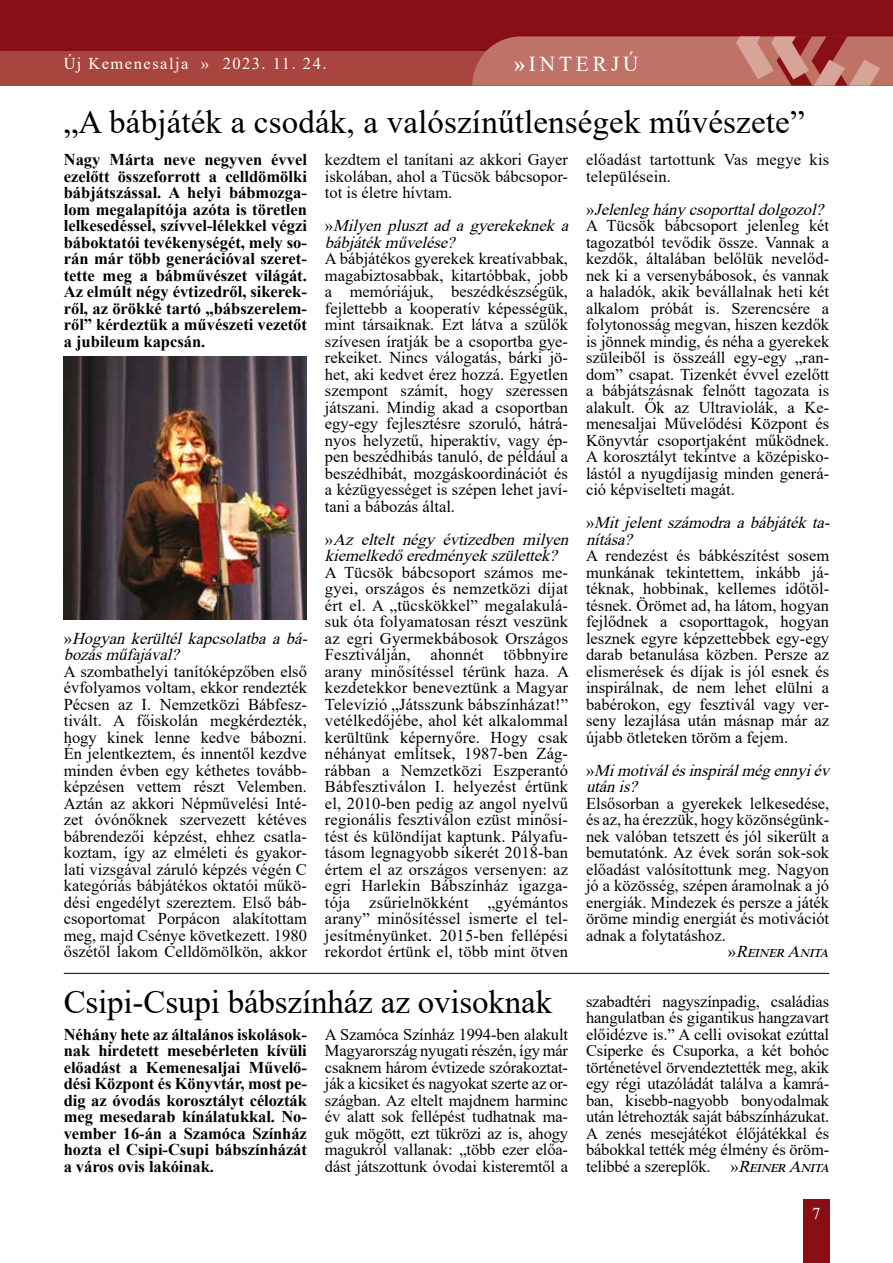
<style>
.page{position:relative;width:893px;height:1263px;background:#fff}
.page>*{position:absolute;margin:0;border:0;box-sizing:border-box;transform-origin:0 0}
.t1{font:33px "Times New Roman";letter-spacing:.005em;color:#000}
.t2{font:21.3px "Times New Roman";letter-spacing:.185em;color:#fff}
.t3{font:16.5px/16.5px "Times New Roman";color:#000;text-align:justify}
.t4{font:700 16.5px/16.5px "Times New Roman";letter-spacing:-.005em;color:#000;text-align:justify}
.t5{font:italic 16.5px/16.5px "Times New Roman";color:#000}
.t6{font:16.5px "Times New Roman";letter-spacing:.09em;color:#fff}
.s1{font-weight:700}
.s2{font-style:normal}
.s3{font-style:italic}
</style>
<div class="page">
<div style="left:0;top:0;width:893px;height:85px;background:#8a0e16"></div>
<div style="left:0;top:52px;width:893px;height:34px;background:#a8453e"></div>
<div style="left:803px;top:1199px;width:26px;height:64px;background:#8a0e16"></div>
<svg style="left:472px;top:36px;width:421px;height:50px;background:#bd6f65"></svg>
<hr style="left:64px;top:973px;width:765px;height:1px;background:#000">
<img style="left:64px;top:356px;width:243px;height:264px">
<p class="t6" style="left:64px;top:52px;width:264px">Új Kemenesalja » 2023. 11. 24.</p>
<p class="t2" style="left:514px;top:48px;width:126px"><span class="s1">»</span>INTERJÚ</p>
<h1 class="t1" style="left:64px;top:99px;width:742px">„A bábjáték a csodák, a valószínűtlenségek művészete”</h1>
<p class="t4" style="left:64px;top:151px;width:245px">Nagy Márta neve negyven évvel ezelőtt összeforrott a celldömölki bábjátszással. A helyi bábmozga&shy;lom megalapítója azóta is töretlen lelkesedéssel, szívvel-lélekkel végzi báboktatói tevékenységét, mely so&shy;rán már több generációval szeret&shy;tette meg a bábművészet világát.<br>Az elmúlt négy évtizedről, sikerek&shy;ről, az örökké tartó „bábszerelem&shy;ről” kérdeztük a művészeti vezetőt a jubileum kapcsán.</p>
<p class="t5" style="left:64px;top:629px;width:250px"><span class="s2">»</span> Hogyankerültélkapcsolatbaabá&shy;bozásműfaj ával?</p>
<p class="t3" style="left:64px;top:662px;width:245px">A szombathelyi tanítóképzőben első évfolyamos voltam, ekkor rendezték Pécsen az I. Nemzetközi Bábfesz&shy;tivált. A főiskolán megkérdezték, hogy kinek lenne kedve bábozni.<br>Én jelentkeztem, és innentől kezdve minden évben egy kéthetes tovább&shy;képzésen vettem részt Velemben.<br>Aztán az akkori Népművelési Inté&shy;zet óvónőknek szervezett kétéves bábrendezői képzést, ehhez csatla&shy;koztam, így az elméleti és gyakor&shy;lati vizsgával záruló képzés végén C kategóriás bábjátékos oktatói műkö&shy;dési engedélyt szereztem. Első báb&shy;csoportomat Porpácon alakítottam meg, majd Csénye következett. 1980 őszétől lakom Celldömölkön, akkor</p>
<p class="t3" style="left:325px;top:151px;width:245px">kezdtem el tanítani az akkori Gayer iskolában, ahol a Tücsök bábcsopor&shy;tot is életre hívtam.</p>
<p class="t5" style="left:325px;top:217px;width:250px"><span class="s2">»</span> Milyen pluszt ad a gyerekeknek a bábj átékművelése?</p>
<p class="t3" style="left:325px;top:250px;width:245px">A bábjátékos gyerekek kreatívabbak, magabiztosabbak, kitartóbbak, jobb a memóriájuk, beszédkészségük, fejlettebb a kooperatív képességük, mint társaiknak. Ezt látva a szülők szívesen íratják be a csoportba gye&shy;rekeiket. Nincs válogatás, bárki jö&shy;het, aki kedvet érez hozzá. Egyetlen szempont számít, hogy szeressen játszani. Mindig akad a csoportban egy-egy fejlesztésre szoruló, hátrá&shy;nyos helyzetű, hiperaktív, vagy ép&shy;pen beszédhibás tanuló, de például a beszédhibát, mozgáskoordinációt és a kézügyességet is szépen lehet javí&shy;tani a bábozás által.</p>
<p class="t5" style="left:325px;top:530px;width:250px"><span class="s2">»</span> Az eltelt négy évtizedben milyen kiemelkedőeredményekszülettek?</p>
<p class="t3" style="left:325px;top:563px;width:246px">A Tücsök bábcsoport számos me&shy;gyei, országos és nemzetközi díjat ért el. A „tücskökkel” megalakulá&shy;suk óta folyamatosan részt veszünk az egri Gyermekbábosok Országos Fesztiválján, ahonnét többnyire arany minősítéssel térünk haza. A kezdetekkor beneveztünk a Magyar Televízió „Játsszunk bábszínházat!” vetélkedőjébe, ahol két alkalommal kerültünk képernyőre. Hogy csak néhányat említsek, 1987-ben Zág&shy;rábban a Nemzetközi Eszperantó Bábfesztiválon I. helyezést értünk el, 2010-ben pedig az angol nyelvű regionális fesztiválon ezüst minősí&shy;tést és különdíjat kaptunk. Pályafu&shy;tásom legnagyobb sikerét 2018-ban értem el az országos versenyen: az egri Harlekin Bábszínház igazga&shy;tója zsűrielnökként „gyémántos arany” minősítéssel ismerte el tel&shy;jesítményünket. 2015-ben fellépési rekordot értünk el, több mint ötven</p>
<h1 class="t1" style="left:64px;top:979px;width:490px">Csipi-Csupi bábszínház az ovisoknak</h1>
<p class="t4" style="left:64px;top:1025px;width:245px">Néhány hete az általános iskolások&shy;nak hirdetett mesebérleten kívüli előadást a Kemenesaljai Művelő&shy;dési Központ és Könyvtár, most pe&shy;dig az óvodás korosztályt célozták meg mesedarab kínálatukkal. No&shy;vember 16-án a Szamóca Színház hozta el Csipi-Csupi bábszínházát a város ovis lakóinak.</p>
<p class="t3" style="left:325px;top:1025px;width:245px">A Szamóca Színház 1994-ben alakult Magyarország nyugati részén, így már csaknem három évtizede szórakoztat&shy;ják a kicsiket és nagyokat szerte az or&shy;szágban. Az eltelt majdnem harminc év alatt sok fellépést tudhatnak ma&shy;guk mögött, ezt tükrözi az is, ahogy magukról vallanak: „több ezer előa&shy;dást játszottunk óvodai kisteremtől a</p>
<p class="t3" style="left:586px;top:151px;width:245px">előadást tartottunk Vas megye kis településein.</p>
<p class="t3" style="left:586px;top:200px;width:245px">» <span class="s3">Jelenleghánycsoporttaldolgozol?<br></span>A Tücsök bábcsoport jelenleg két tagozatból tevődik össze. Vannak a kezdők, általában belőlük nevelőd&shy;nek ki a versenybábosok, és vannak a haladók, akik bevállalnak heti két alkalom próbát is. Szerencsére a folytonosság megvan, hiszen kezdők is jönnek mindig, és néha a gyerekek szüleiből is összeáll egy-egy „ran&shy;dom” csapat. Tizenkét évvel ezelőtt a bábjátszásnak felnőtt tagozata is alakult. Ők az Ultraviolák, a Ke&shy;menesaljai Művelődési Központ és Könyvtár csoportjaként működnek.<br>A korosztályt tekintve a középisko&shy;lástól a nyugdíjasig minden generá&shy;ció képviselteti magát.</p>
<p class="t5" style="left:586px;top:514px;width:250px"><span class="s2">»</span> Mitj elentszámodraabábj átékta&shy;nítása?</p>
<p class="t3" style="left:586px;top:547px;width:245px">A rendezést és bábkészítést sosem munkának tekintettem, inkább já&shy;téknak, hobbinak, kellemes időtöl&shy;tésnek. Örömet ad, ha látom, hogyan fejlődnek a csoporttagok, hogyan lesznek egyre képzettebbek egy-egy darab betanulása közben. Persze az elismerések és díjak is jól esnek és inspirálnak, de nem lehet elülni a babérokon, egy fesztivál vagy ver&shy;seny lezajlása után másnap már az újabb ötleteken töröm a fejem.</p>
<p class="t5" style="left:586px;top:761px;width:250px"><span class="s2">»</span> Mimotiválésinspirálmégennyiév utánis?</p>
<p class="t3" style="left:586px;top:794px;width:245px">Elsősorban a gyerekek lelkesedése,</p>
<p class="t3" style="left:586px;top:811px;width:245px">és az, ha érezzük, hogy közönségünk-</p>
<p class="t3" style="left:586px;top:827px;width:245px">nek valóban tetszett és jól sikerült a</p>
<p class="t3" style="left:586px;top:844px;width:245px">bemutatónk. Az évek során sok-sok</p>
<p class="t3" style="left:586px;top:860px;width:245px">előadást valósítottunk meg. Nagyon</p>
<p class="t3" style="left:586px;top:877px;width:245px">jó a közösség, szépen áramolnak a jó</p>
<p class="t3" style="left:586px;top:893px;width:245px">energiák. Mindezek és persze a játék</p>
<p class="t3" style="left:586px;top:910px;width:245px">öröme mindig energiát és motivációt</p>
<p class="t3" style="left:586px;top:926px;width:141px">adnak a folytatáshoz.</p>
<p class="t5" style="left:728px;top:943px;width:108px"><span class="s2">»</span> ReinerAnita</p>
<p class="t3" style="left:586px;top:992px;width:250px;text-align:left">szabadtéri nagyszínpadig, családias hangulatban és gigantikus hangzavart előidézve is.” A celli ovisokat ezúttal Csiperke és Csuporka, a két bohóc történetével örvendeztették meg, akik egy régi utazóládát találva a kamrá&shy;ban, kisebb-nagyobb bonyodalmak után létrehozták saját bábszínházukat.<br>A zenés mesejátékot élőjátékkal és bábokkal tették még élmény és öröm&shy;telibbé a szereplők. »<span class="s3">ReinerAnita</span></p>
<p class="t6" style="left:812px;top:1202px;width:10px">7</p>
</div>
